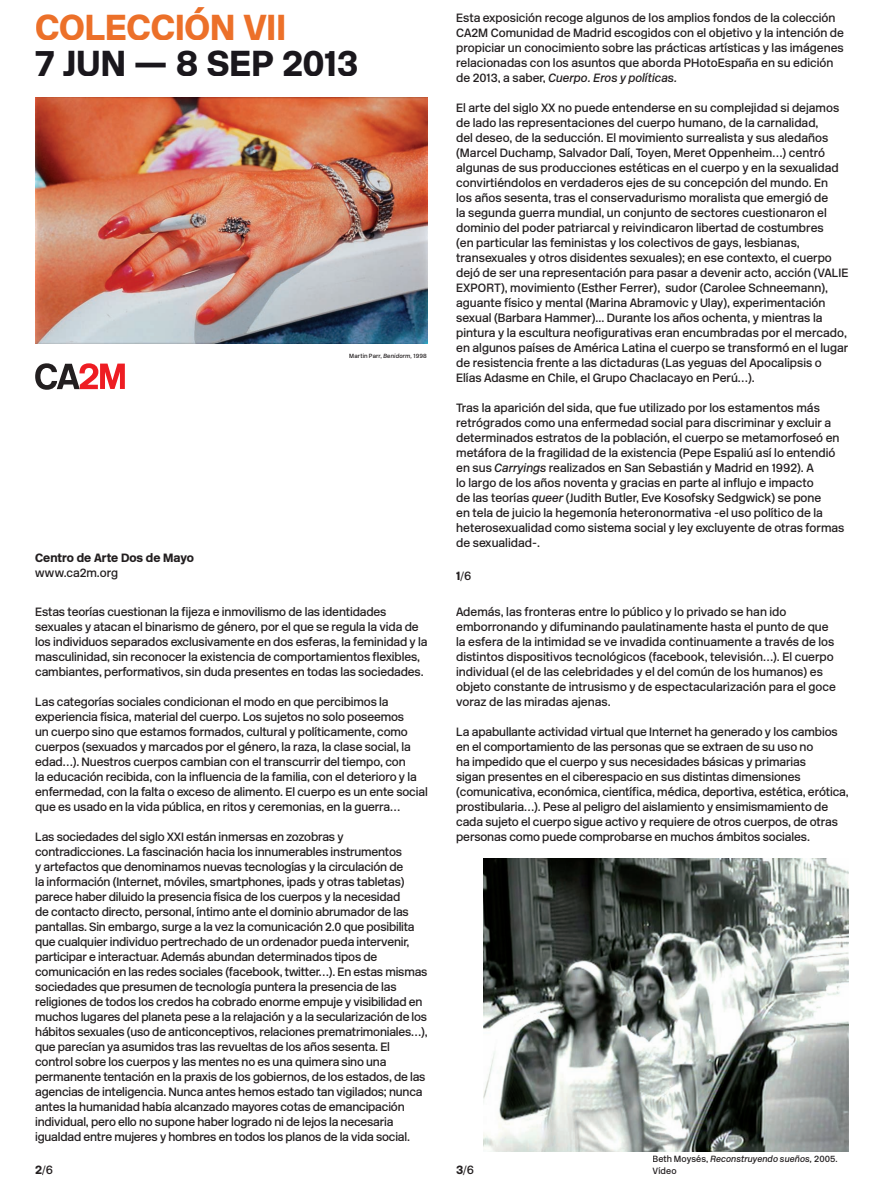
<style>
.page{position:relative;width:884px;height:1188px;background:#fff}
.page>*{position:absolute;margin:0;border:0;box-sizing:border-box;transform-origin:0 0}
.t1{font:900 36px "New Rail Alphabet";color:#1a171c}
.t2{font:900 36px "New Rail Alphabet";letter-spacing:-.005em;color:#ec7029}
.t3{font:500 12px/15px "New Rail Alphabet";letter-spacing:-.01em;color:#231f20}
.t4{font:900 12px "New Rail Alphabet";color:#231f20}
.t5{font:500 9px/12px "New Rail Alphabet";letter-spacing:.01em;color:#231f20}
.t6{font:500 6px "New Rail Alphabet";letter-spacing:.025em;color:#231f20}
.s1{font-style:italic}
.s2{font-weight:900}
</style>
<div class="page">
<svg style="left:35px;top:363px;width:90px;height:27px"></svg>
<img style="left:483px;top:858px;width:366px;height:293px">
<img style="left:36px;top:97px;width:392px;height:246px">
<h1 class="t2" style="left:35px;top:2px;width:252px">COLECCIÓN VII</h1>
<h1 class="t1" style="left:35px;top:38px;width:325px">7 JUN — 8 SEP 2013</h1>
<p class="t4" style="left:35px;top:549px;width:160px">Centro de Arte Dos de Mayo</p>
<p class="t3" style="left:35px;top:565px;width:84px">www.ca2m.org</p>
<p class="t6" style="left:349px;top:351px;width:79px">Martin Parr, <span class="s1">Benidorm,</span> 1998</p>
<p class="t3" style="left:35px;top:604px;width:394px">Estas teorías cuestionan la fijeza e inmovilismo de las identidades sexuales y atacan el binarismo de género, por el que se regula la vida de los individuos separados exclusivamente en dos esferas, la feminidad y la masculinidad, sin reconocer la existencia de comportamientos flexibles, cambiantes, performativos, sin duda presentes en todas las sociedades.</p>
<p class="t3" style="left:35px;top:694px;width:394px">Las categorías sociales condicionan el modo en que percibimos la experiencia física, material del cuerpo. Los sujetos no solo poseemos<br>un cuerpo sino que estamos formados, cultural y políticamente, como cuerpos (sexuados y marcados por el género, la raza, la clase social, la edad…). Nuestros cuerpos cambian con el transcurrir del tiempo, con<br>la educación recibida, con la influencia de la familia, con el deterioro y la enfermedad, con la falta o exceso de alimento. El cuerpo es un ente social que es usado en la vida pública, en ritos y ceremonias, en la guerra…</p>
<p class="t3" style="left:35px;top:829px;width:394px">Las sociedades del siglo XXI están inmersas en zozobras y contradicciones. La fascinación hacia los innumerables instrumentos<br>y artefactos que denominamos nuevas tecnologías y la circulación de<br>la información (Internet, móviles, smartphones, ipads y otras tabletas) parece haber diluido la presencia física de los cuerpos y la necesidad<br>de contacto directo, personal, íntimo ante el dominio abrumador de las pantallas. Sin embargo, surge a la vez la comunicación 2.0 que posibilita que cualquier individuo pertrechado de un ordenador pueda intervenir, participar e interactuar. Además abundan determinados tipos de comunicación en las redes sociales (facebook, twitter…). En estas mismas sociedades que presumen de tecnología puntera la presencia de las religiones de todos los credos ha cobrado enorme empuje y visibilidad en muchos lugares del planeta pese a la relajación y a la secularización de los hábitos sexuales (uso de anticonceptivos, relaciones prematrimoniales…), que parecían ya asumidos tras las revueltas de los años sesenta. El control sobre los cuerpos y las mentes no es una quimera sino una permanente tentación en la praxis de los gobiernos, de los estados, de las agencias de inteligencia. Nunca antes hemos estado tan vigilados; nunca antes la humanidad había alcanzado mayores cotas de emancipación individual, pero ello no supone haber logrado ni de lejos la necesaria igualdad entre mujeres y hombres en todos los planos de la vida social.</p>
<p class="t3" style="left:456px;top:10px;width:389px">Esta exposición recoge algunos de los amplios fondos de la colección CA2M Comunidad de Madrid escogidos con el objetivo y la intención de propiciar un conocimiento sobre las prácticas artísticas y las imágenes relacionadas con los asuntos que aborda PHotoEspaña en su edición de 2013, a saber, <span class="s1">Cuerpo. Eros y políticas.</span></p>
<p class="t3" style="left:456px;top:100px;width:394px">El arte del siglo XX no puede entenderse en su complejidad si dejamos de lado las representaciones del cuerpo humano, de la carnalidad,<br>del deseo, de la seducción. El movimiento surrealista y sus aledaños (Marcel Duchamp, Salvador Dalí, Toyen, Meret Oppenheim…) centró algunas de sus producciones estéticas en el cuerpo y en la sexualidad convirtiéndolos en verdaderos ejes de su concepción del mundo. En<br>los años sesenta, tras el conservadurismo moralista que emergió de<br>la segunda guerra mundial, un conjunto de sectores cuestionaron el dominio del poder patriarcal y reivindicaron libertad de costumbres<br>(en particular las feministas y los colectivos de gays, lesbianas, transexuales y otros disidentes sexuales); en ese contexto, el cuerpo dejó de ser una representación para pasar a devenir acto, acción (VALIE EXPORT), movimiento (Esther Ferrer), sudor (Carolee Schneemann), aguante físico y mental (Marina Abramovic y Ulay), experimentación sexual (Barbara Hammer)... Durante los años ochenta, y mientras la pintura y la escultura neofigurativas eran encumbradas por el mercado, en algunos países de América Latina el cuerpo se transformó en el lugar de resistencia frente a las dictaduras (Las yeguas del Apocalipsis o Elías Adasme en Chile, el Grupo Chaclacayo en Perú…).</p>
<p class="t3" style="left:456px;top:400px;width:390px">Tras la aparición del sida, que fue utilizado por los estamentos más retrógrados como una enfermedad social para discriminar y excluir a determinados estratos de la población, el cuerpo se metamorfoseó en metáfora de la fragilidad de la existencia (Pepe Espaliú así lo entendió en sus <span class="s1">Carryings</span> realizados en San Sebastián y Madrid en 1992). A<br>lo largo de los años noventa y gracias en parte al influjo e impacto<br>de las teorías <span class="s1">queer</span> (Judith Butler, Eve Kosofsky Sedgwick) se pone<br>en tela de juicio la hegemonía heteronormativa -el uso político de la heterosexualidad como sistema social y ley excluyente de otras formas de sexualidad-.</p>
<p class="t3" style="left:456px;top:568px;width:17px"><span class="s2">1</span>/6</p>
<p class="t3" style="left:456px;top:604px;width:381px">Además, las fronteras entre lo público y lo privado se han ido emborronando y difuminando paulatinamente hasta el punto de que la esfera de la intimidad se ve invadida continuamente a través de los distintos dispositivos tecnológicos (facebook, televisión…). El cuerpo individual (el de las celebridades y el del común de los humanos) es objeto constante de intrusismo y de espectacularización para el goce voraz de las miradas ajenas.</p>
<p class="t3" style="left:456px;top:724px;width:394px">La apabullante actividad virtual que Internet ha generado y los cambios en el comportamiento de las personas que se extraen de su uso no<br>ha impedido que el cuerpo y sus necesidades básicas y primarias<br>sigan presentes en el ciberespacio en sus distintas dimensiones (comunicativa, económica, científica, médica, deportiva, estética, erótica, prostibularia…). Pese al peligro del aislamiento y ensimismamiento de cada sujeto el cuerpo sigue activo y requiere de otros cuerpos, de otras personas como puede comprobarse en muchos ámbitos sociales.</p>
<p class="t3" style="left:35px;top:1162px;width:19px"><span class="s2">2</span>/6</p>
<p class="t3" style="left:456px;top:1162px;width:19px"><span class="s2">3</span>/6</p>
<p class="t5" style="left:652px;top:1152px;width:187px">Beth Moysés, <span class="s1">Reconstruyendo sueños,</span> 2005.<br>Vídeo</p>
</div>
